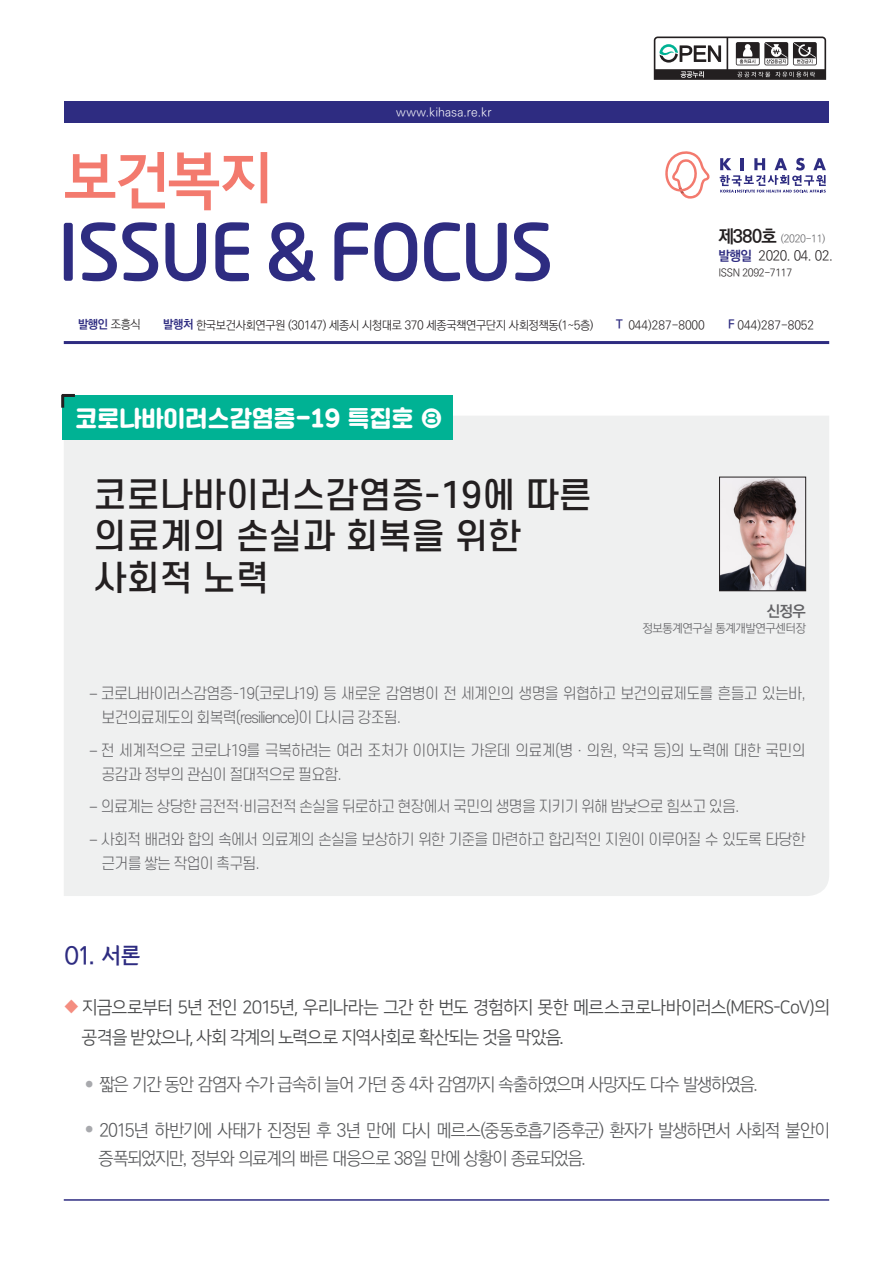
<style>
.page{position:relative;width:893px;height:1263px;background:#fff}
.page>*{position:absolute;margin:0;border:0;box-sizing:border-box;transform-origin:0 0}
.t1{font:61.5px "SD Gothic Neoc e Sm";color:#f37a6e}
.t2{font:500 34.5px/41.4px "S Core Dream 5";color:#231f20}
.t3{font:25.5px "Yi Sun Shin Dotum M";color:#2e2c81;scale:.93 1}
.t4{font:22.5px "SD Gd Gulim";letter-spacing:.02em;color:#fff;scale:.96 1}
.t5{font:300 18px/28.5px "Ko Pub Dotum";letter-spacing:-.055em;color:#57585a}
.t6{font:18px/30px "Nanum Square OTFR";letter-spacing:-.055em;color:#4b4c4d}
.t7{font:700 15.3px "Ko Pub Dotum";color:#636366}
.t8{font:300 15px/24px "S Core Dream 3";letter-spacing:-.06em;color:#636366}
.t9{font:300 13.5px "Ko Pub Dotum";letter-spacing:-.03em;color:#231f20}
.t10{font:300 12px "Ko Pub Dotum";letter-spacing:-.03em;color:#231f20}
.t11{font:300 12px "Ko Pub Dotum";color:#231f20}
.t12{font:300 12px "Ko Pub Dotum";letter-spacing:.01em;color:#fff}
.t13{font:300 12px "Ko Pub Dotum";letter-spacing:-.04em;color:#636366}
.t14{font:700 12px "Ko Pub Dotum";color:#2e2c81}
.t15{font:300 10.5px "Ko Pub Dotum";letter-spacing:-.03em;color:#636366}
.t16{font:300 10.5px "Ko Pub Dotum";letter-spacing:-.03em;color:#231f20}
.s1{font-weight:700;font-size:18px;color:#231f20}
.s2{font-weight:700;color:#2e2c81}
.s3{font-weight:300;color:#231f20}
.s4{font-family:"Iropke Batang OTFM";font-weight:400}
.s5{font-family:"Dotum Che";font-weight:400}
.s6{font-family:"S Core Dream 7";font-weight:800;font-size:14.25px;color:#f48d80}
</style>
<div class="page">
<div style="left:64px;top:102px;width:764px;height:21px;background:#2e2c81"></div>
<svg style="left:720px;top:158px;width:106px;height:35px"></svg>
<svg style="left:665px;top:151px;width:45px;height:48px"></svg>
<hr style="left:64px;top:341px;width:765px;height:3px;background:#2e2c81">
<svg style="left:334px;top:222px;width:216px;height:60px"></svg>
<svg style="left:63px;top:222px;width:253px;height:60px"></svg>
<hr style="left:64px;top:1199px;width:765px;height:2px;background:#2e2c81">
<svg style="left:654px;top:37px;width:172px;height:43px"></svg>
<div style="left:64px;top:416px;width:765px;height:480px;background:#eff0f0"></div>
<img style="left:721px;top:479px;width:83px;height:110px">
<div style="left:719px;top:477px;width:87px;height:114px;border:1px solid #231f20"></div>
<div style="left:63px;top:395px;width:390px;height:45px;background:#00b294"></div>
<svg style="left:61px;top:394px;width:14px;height:14px"></svg>
<h1 class="t1" style="left:63px;top:147px;width:212px">보건복지</h1>
<p class="t12" style="left:396px;top:106px;width:97px">www.kihasa.re.kr</p>
<p class="t15" style="left:718px;top:233px;width:109px"><span class="s1">제380호</span> (2020-11)</p>
<p class="t9" style="left:718px;top:250px;width:116px"><span class="s2">발행일</span> 2020. 04. 02.</p>
<p class="t16" style="left:718px;top:268px;width:75px">ISSN 2092-7117</p>
<p class="t14" style="left:78px;top:318px;width:64px">발행인 <span class="s3">조흥식</span></p>
<p class="t10" style="left:163px;top:319px;width:432px"><span class="s2">발행처</span> 한국보건사회연구원 (30147) 세종시 시청대로 370 세종국책연구단지 사회정책동(1~5층)</p>
<p class="t11" style="left:616px;top:319px;width:90px"><span class="s2">T</span> 044)287-8000</p>
<p class="t11" style="left:728px;top:319px;width:88px"><span class="s2">F</span> 044)287-8052</p>
<h3 class="t4" style="left:75px;top:405px;width:384px">코로나바이러스감염증-19 특집호 8</h3>
<h2 class="t2" style="left:94px;top:473px;width:500px">코로나바이러스감염증-19에 따른 의료계의 손실과 회복을 위한 사회적 노력</h2>
<p class="t7" style="left:767px;top:603px;width:40px">신정우</p>
<p class="t13" style="left:643px;top:622px;width:165px">정보통계연구실 통계개발연구센터장</p>
<p class="t8" style="left:102px;top:681px;width:706px;text-indent:-13px"><span class="s4">–</span> 코로나바이러스감염증-19(코로나19) 등 새로운 감염병이 전 세계인의 생명을 위협하고 보건의료제도를 흔들고 있는바, 보건의료제도의 회복력(resilience)이 다시금 강조됨.</p>
<p class="t8" style="left:102px;top:738px;width:706px;text-indent:-13px"><span class="s4">–</span> 전 세계적으로 코로나19를 극복하려는 여러 조처가 이어지는 가운데 의료계(병<span class="s5">·</span>의원, 약국 등)의 노력에 대한 국민의 공감과 정부의 관심이 절대적으로 필요함.</p>
<p class="t8" style="left:89px;top:794px;width:652px"><span class="s4">–</span> 의료계는 상당한 금전적·비금전적 손실을 뒤로하고 현장에서 국민의 생명을 지키기 위해 밤낮으로 힘쓰고 있음.</p>
<p class="t8" style="left:102px;top:827px;width:706px;text-indent:-13px"><span class="s4">–</span> 사회적 배려와 합의 속에서 의료계의 손실을 보상하기 위한 기준을 마련하고 합리적인 지원이 이루어질 수 있도록 타당한 근거를 쌓는 작업이 촉구됨.</p>
<h3 class="t3" style="left:65px;top:942px;width:83px">01. 서론</h3>
<p class="t6" style="left:82px;top:993px;width:750px;text-indent:-17px"><span class="s6">◆</span> 지금으로부터 5년 전인 2015년, 우리나라는 그간 한 번도 경험하지 못한 메르스코로나바이러스(MERS-CoV)의 공격을 받았으나, 사회 각계의 노력으로 지역사회로 확산되는 것을 막았음.</p>
<p class="t5" style="left:86px;top:1071px;width:674px"><sup>●</sup> 짧은 기간 동안 감염자 수가 급속히 늘어 가던 중 4차 감염까지 속출하였으며 사망자도 다수 발생하였음.</p>
<p class="t5" style="left:99px;top:1117px;width:733px;text-indent:-13px"><sup>●</sup> 2015년 하반기에 사태가 진정된 후 3년 만에 다시 메르스(중동호흡기증후군) 환자가 발생하면서 사회적 불안이 증폭되었지만, 정부와 의료계의 빠른 대응으로 38일 만에 상황이 종료되었음.</p>
</div>
